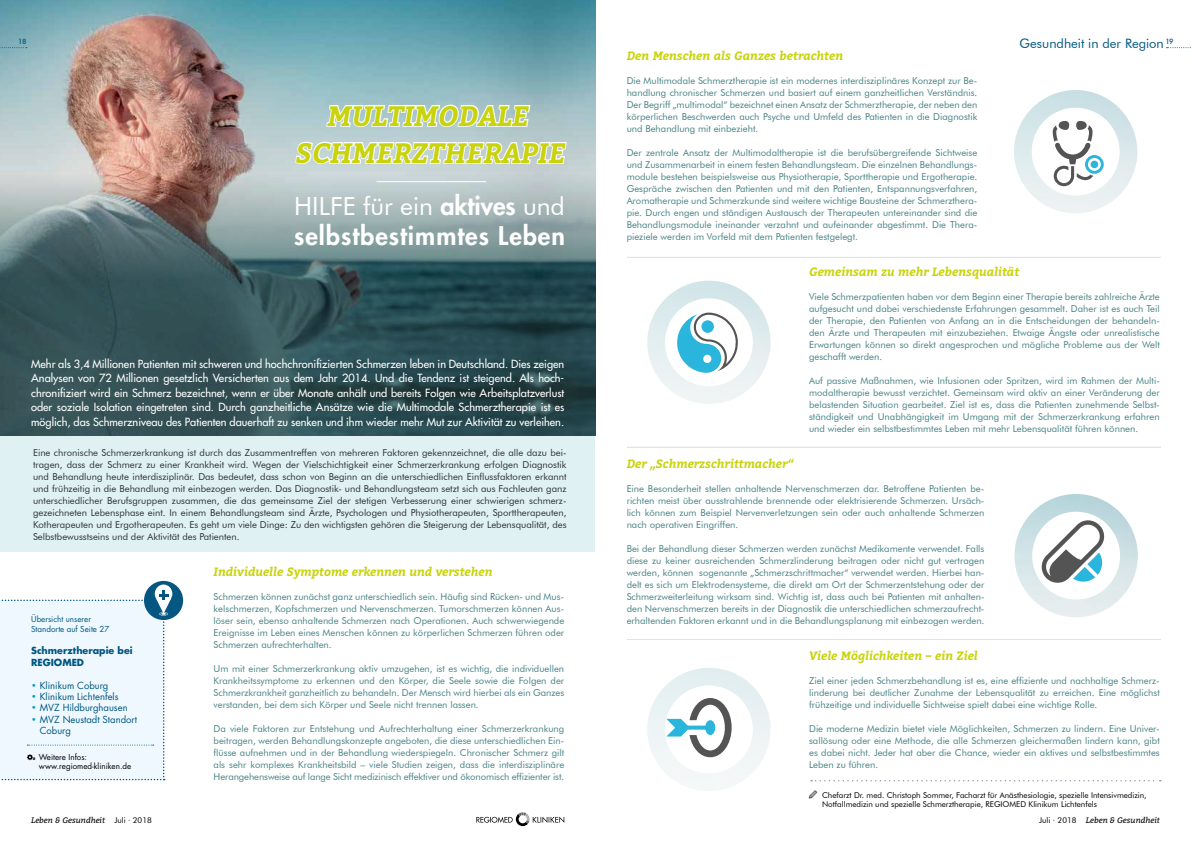
<style>
.page{position:relative;width:1191px;height:842px;background:#fff}
.page>*{position:absolute;margin:0;border:0;box-sizing:border-box;transform-origin:0 0}
.t1{font:italic 700 28px/37px "Bitter";color:#c8d30b;text-align:center}
.t2{font:25px "Futura BT";color:#fff}
.t3{font:800 25px "Futura Std";letter-spacing:.04em;color:#fff}
.t4{font:13px "Futura BT";color:#005680}
.t5{font:italic 700 12px "Bitter";color:#c8d30b}
.t6{font:500 11px/14.4px "Futura Std";color:#fff;text-align:justify}
.t7{font:9.5px/12px "Futura BT";color:#488284;text-align:justify}
.t8{font:9.5px/12px "Futura BT";color:#000;text-align:justify}
.t9{font:9.5px/11.4px "Futura Std";color:#005680}
.t10{font:700 9.5px/11.4px "Futura Std";color:#005680}
.t11{font:8px/9.6px "Futura BT";color:#000}
.t12{font:italic 8px "Bitter";color:#020203}
.t13{font:8px/9.6px "Futura Std";color:#000}
.t14{font:8px/9.6px "Futura Std";color:#005680}
.t15{font:500 7px "Futura";color:#005680}
.s1{font-family:"Iconomous"}
.s2{font-family:"Futura Std";font-weight:800}
.s3{font-family:"Futura BT";color:#00a1bd}
.s4{font-family:"Futura BT";font-style:normal}
</style>
<div class="page">
<div style="left:0;top:436px;width:595px;height:116px;background:#e0f1f4"></div>
<img style="left:0;top:0;width:595px;height:174px">
<svg style="left:294px;top:118px;width:274px;height:56px"></svg>
<svg style="left:325px;top:103px;width:206px;height:25px"></svg>
<svg style="left:0;top:47px;width:27px;height:1px"></svg>
<svg style="left:1166px;top:47px;width:25px;height:1px"></svg>
<svg style="left:476px;top:812px;width:88px;height:14px"></svg>
<div style="left:144px;top:581px;width:39px;height:39px;background:#055781;border-radius:50%"></div>
<svg style="left:0;top:584px;width:172px;height:196px;background:#e9f4fa"></svg>
<svg style="left:0;top:174px;width:595px;height:262px;background:#4f686c"></svg>
<hr style="left:626px;top:256px;width:534px;height:1px;background:#488284">
<hr style="left:626px;top:446px;width:534px;height:1px;background:#488284">
<hr style="left:626px;top:638px;width:534px;height:2px;background:#488284">
<hr style="left:376px;top:181px;width:110px;height:1px;background:#fff">
<img style="left:647px;top:281px;width:123px;height:123px;border-radius:62px">
<img style="left:1014px;top:494px;width:123px;height:123px;border-radius:62px">
<img style="left:1014px;top:90px;width:123px;height:123px;border-radius:62px">
<div style="left:1032px;top:512px;width:88px;height:88px;background:#fff;border-radius:44px"></div>
<svg style="left:1041px;top:520px;width:63px;height:64px"></svg>
<div style="left:665px;top:298px;width:88px;height:88px;background:#fff;border-radius:44px"></div>
<svg style="left:677px;top:313px;width:61px;height:60px"></svg>
<div style="left:1031px;top:108px;width:88px;height:88px;background:#fff;border-radius:44px"></div>
<svg style="left:1052px;top:121px;width:51px;height:65px"></svg>
<svg style="left:666px;top:698px;width:65px;height:59px"></svg>
<svg style="left:811px;top:780px;width:349px;height:1px"></svg>
<h3 class="t4" style="left:1019px;top:35px;width:146px">Gesundheit in der Region</h3>
<p class="t15" style="left:18px;top:37px;width:10px">18</p>
<p class="t15" style="left:1165px;top:37px;width:10px">19</p>
<p class="t5" style="left:626px;top:47px;width:218px">Den Menschen als Ganzes betrachten</p>
<p class="t7" style="left:626px;top:75px;width:352px">Die Multimodale Schmerztherapie ist ein modernes interdisziplinäres Konzept zur Be&shy;handlung chronischer Schmerzen und basiert auf einem ganzheitlichen Verständnis.<br>Der Begriff „multimodal“ bezeichnet einen Ansatz der Schmerztherapie, der neben den körperlichen Beschwerden auch Psyche und Umfeld des Patienten in die Diagnostik und Behandlung mit einbezieht.</p>
<p class="t7" style="left:626px;top:147px;width:352px">Der zentrale Ansatz der Multimodaltherapie ist die berufsübergreifende Sichtweise und Zusammenarbeit in einem festen Behandlungsteam. Die einzelnen Behandlungs&shy;module bestehen beispielsweise aus Physiotherapie, Sporttherapie und Ergotherapie.<br>Gespräche zwischen den Patienten und mit den Patienten, Entspannungsverfahren, Aromatherapie und Schmerzkunde sind weitere wichtige Bausteine der Schmerzthera&shy;pie. Durch engen und ständigen Austausch der Therapeuten untereinander sind die Behandlungsmodule ineinander verzahnt und aufeinander abgestimmt. Die Thera&shy;pieziele werden im Vorfeld mit dem Patienten festgelegt.</p>
<p class="t5" style="left:809px;top:263px;width:212px">Gemeinsam zu mehr Lebensqualität</p>
<p class="t7" style="left:809px;top:291px;width:352px">Viele Schmerzpatienten haben vor dem Beginn einer Therapie bereits zahlreiche Ärzte aufgesucht und dabei verschiedenste Erfahrungen gesammelt. Daher ist es auch Teil der Therapie, den Patienten von Anfang an in die Entscheidungen der behandeln&shy;den Ärzte und Therapeuten mit einzubeziehen. Etwaige Ängste oder unrealistische Erwartungen können so direkt angesprochen und mögliche Probleme aus der Welt geschafft werden.</p>
<p class="t7" style="left:809px;top:375px;width:352px">Auf passive Maßnahmen, wie Infusionen oder Spritzen, wird im Rahmen der Multi&shy;modaltherapie bewusst verzichtet. Gemeinsam wird aktiv an einer Veränderung der belastenden Situation gearbeitet. Ziel ist es, dass die Patienten zunehmende Selbst&shy;ständigkeit und Unabhängigkeit im Umgang mit der Schmerzerkrankung erfahren und wieder ein selbstbestimmtes Leben mit mehr Lebensqualität führen können.</p>
<p class="t5" style="left:626px;top:455px;width:168px">Der „Schmerzschrittmacher“</p>
<p class="t7" style="left:626px;top:483px;width:359px">Eine Besonderheit stellen anhaltende Nervenschmerzen dar. Betroffene Patienten be&shy;richten meist über ausstrahlende brennende oder elektrisierende Schmerzen. Ursäch&shy;lich können zum Beispiel Nervenverletzungen sein oder auch anhaltende Schmerzen nach operativen Eingriffen.</p>
<p class="t7" style="left:626px;top:543px;width:359px">Bei der Behandlung dieser Schmerzen werden zunächst Medikamente verwendet. Falls diese zu keiner ausreichenden Schmerzlinderung beitragen oder nicht gut vertragen werden, können sogenannte „Schmerzschrittmacher“ verwendet werden. Hierbei han&shy;delt es sich um Elektrodensysteme, die direkt am Ort der Schmerzentstehung oder der Schmerzweiterleitung wirksam sind. Wichtig ist, dass auch bei Patienten mit anhalten&shy;den Nervenschmerzen bereits in der Diagnostik die unterschiedlichen schmerzaufrecht&shy;erhaltenden Faktoren erkannt und in die Behandlungsplanung mit einbezogen werden.</p>
<p class="t5" style="left:809px;top:647px;width:170px">Viele Möglichkeiten – ein Ziel</p>
<p class="t7" style="left:809px;top:675px;width:352px">Ziel einer jeden Schmerzbehandlung ist es, eine effiziente und nachhaltige Schmerz&shy;linderung bei deutlicher Zunahme der Lebensqualität zu erreichen. Eine möglichst frühzeitige und individuelle Sichtweise spielt dabei eine wichtige Rolle.</p>
<p class="t7" style="left:809px;top:723px;width:352px">Die moderne Medizin bietet viele Möglichkeiten, Schmerzen zu lindern. Eine Univer&shy;sallösung oder eine Methode, die alle Schmerzen gleichermaßen lindern kann, gibt es dabei nicht. Jeder hat aber die Chance, wieder ein aktives und selbstbestimmtes Leben zu führen.</p>
<p class="t11" style="left:822px;top:790px;width:326px;text-indent:-13px"><span class="s1">9</span> Chefarzt Dr. med. Christoph Sommer, Facharzt für Anästhesiologie, spezielle Intensivmedizin,<br>Notfallmedizin und spezielle Schmerztherapie, REGIOMED Klinikum Lichtenfels</p>
<h1 class="t1" style="left:296px;top:97px;width:271px">MULTIMODALE<br>SCHMERZTHERAPIE</h1>
<h2 class="t2" style="left:294px;top:190px;width:272px">HILFE für ein <span class="s2">aktives</span> und</h2>
<h2 class="t3" style="left:294px;top:220px;width:272px">selbstbestimmtes Leben</h2>
<p class="t6" style="left:31px;top:357px;width:534px">Mehr als 3,4 Millionen Patienten mit schweren und hochchronifizierten Schmerzen leben in Deutschland. Dies zeigen Analysen von 72 Millionen gesetzlich Versicherten aus dem Jahr 2014. Und die Tendenz ist steigend. Als hoch&shy;chronifiziert wird ein Schmerz bezeichnet, wenn er über Monate anhält und bereits Folgen wie Arbeitsplatzverlust oder soziale Isolation eingetreten sind. Durch ganzheitliche Ansätze wie die Multimodale Schmerztherapie ist es möglich, das Schmerzniveau des Patienten dauerhaft zu senken und ihm wieder mehr Mut zur Aktivität zu verleihen.</p>
<p class="t8" style="left:33px;top:447px;width:535px">Eine chronische Schmerzerkrankung ist durch das Zusammentreffen von mehreren Faktoren gekennzeichnet, die alle dazu bei&shy;tragen, dass der Schmerz zu einer Krankheit wird. Wegen der Vielschichtigkeit einer Schmerzerkrankung erfolgen Diagnostik und Behandlung heute interdisziplinär. Das bedeutet, dass schon von Beginn an die unterschiedlichen Einflussfaktoren erkannt und frühzeitig in die Behandlung mit einbezogen werden. Das Diagnostik- und Behandlungsteam setzt sich aus Fachleuten ganz unterschiedlicher Berufsgruppen zusammen, die das gemeinsame Ziel der stetigen Verbesserung einer schwierigen schmerz&shy;gezeichneten Lebensphase eint. In einem Behandlungsteam sind Ärzte, Psychologen und Physiotherapeuten, Sporttherapeuten, Kotherapeuten und Ergotherapeuten. Es geht um viele Dinge: Zu den wichtigsten gehören die Steigerung der Lebensqualität, des Selbstbewusstseins und der Aktivität des Patienten.</p>
<p class="t5" style="left:214px;top:563px;width:280px">Individuelle Symptome erkennen und verstehen</p>
<p class="t7" style="left:214px;top:591px;width:352px">Schmerzen können zunächst ganz unterschiedlich sein. Häufig sind Rücken- und Mus&shy;kelschmerzen, Kopfschmerzen und Nervenschmerzen. Tumorschmerzen können Aus&shy;löser sein, ebenso anhaltende Schmerzen nach Operationen. Auch schwerwiegende Ereignisse im Leben eines Menschen können zu körperlichen Schmerzen führen oder Schmerzen aufrechterhalten.</p>
<p class="t7" style="left:214px;top:663px;width:352px">Um mit einer Schmerzerkrankung aktiv umzugehen, ist es wichtig, die individuellen Krankheitssymptome zu erkennen und den Körper, die Seele sowie die Folgen der Schmerzkrankheit ganzheitlich zu behandeln. Der Mensch wird hierbei als ein Ganzes verstanden, bei dem sich Körper und Seele nicht trennen lassen.</p>
<p class="t7" style="left:214px;top:723px;width:352px">Da viele Faktoren zur Entstehung und Aufrechterhaltung einer Schmerzerkrankung beitragen, werden Behandlungskonzepte angeboten, die diese unterschiedlichen Ein&shy;flüsse aufnehmen und in der Behandlung wiederspiegeln. Chronischer Schmerz gilt als sehr komplexes Krankheitsbild – viele Studien zeigen, dass die interdisziplinäre Herangehensweise auf lange Sicht medizinisch effektiver und ökonomisch effizienter ist.</p>
<p class="t14" style="left:31px;top:614px;width:80px">Übersicht unserer<br>Standorte auf Seite 27</p>
<p class="t10" style="left:31px;top:645px;width:103px">Schmerztherapie bei<br>REGIOMED</p>
<p class="t9" style="left:31px;top:679px;width:79px"><span class="s3">•</span> Klinikum Coburg</p>
<p class="t9" style="left:31px;top:691px;width:89px"><span class="s3">•</span> Klinikum Lichtenfels</p>
<p class="t9" style="left:31px;top:702px;width:98px"><span class="s3">•</span> MVZ Hildburghausen</p>
<p class="t9" style="left:40px;top:714px;width:99px;text-indent:-9px"><span class="s3">•</span> MVZ Neustadt Standort<br>Coburg</p>
<p class="t13" style="left:39px;top:752px;width:94px">Weitere Infos: www.regiomed-kliniken.de</p>
<p class="t12" style="left:31px;top:814px;width:122px">Leben &amp; Gesundheit <span class="s4">Juli ∙ 2018</span></p>
<p class="t12" style="left:1039px;top:814px;width:122px"><span class="s4">Juli ∙ 2018</span> Leben &amp; Gesundheit</p>
</div>
